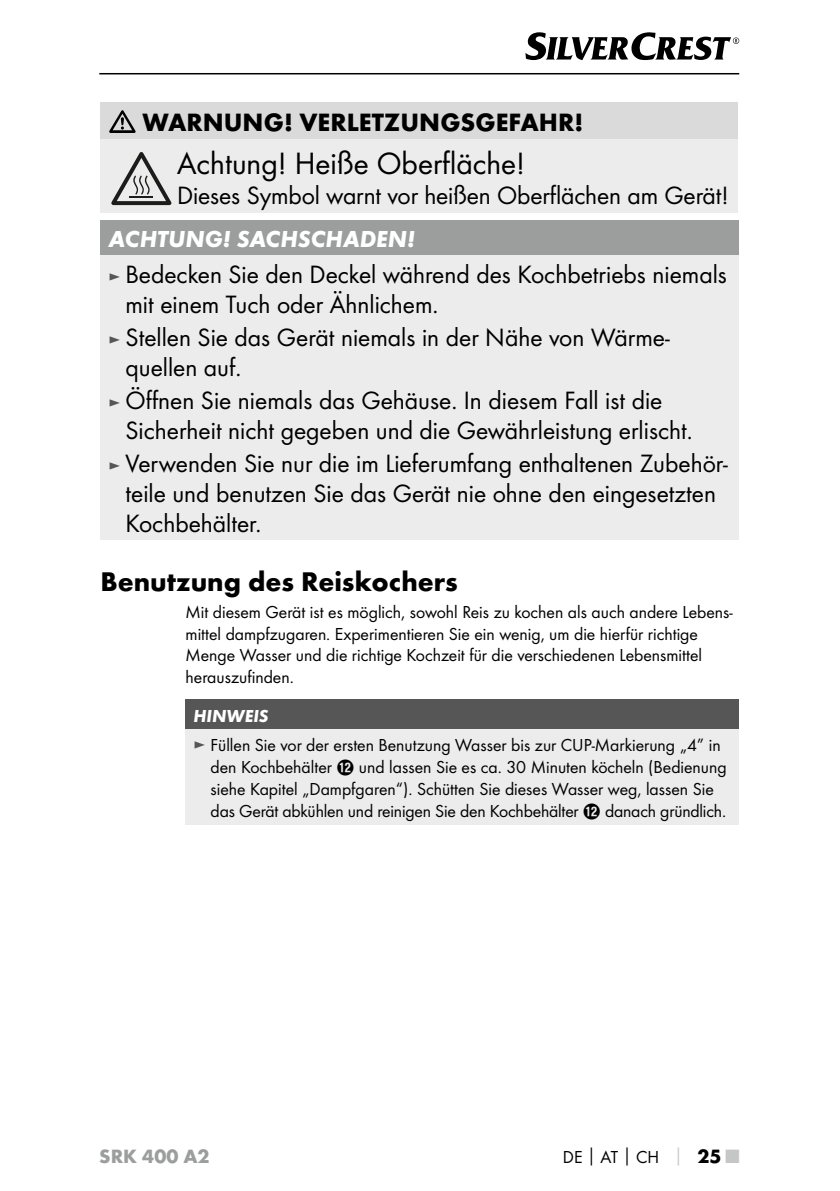
<style>
.page{position:relative;width:840px;height:1191px;background:#fff}
.page>*{position:absolute;margin:0;border:0;box-sizing:border-box;transform-origin:0 0}
.t1{font:32px "Futura Boo";color:#000}
.t2{font:700 28px "Futura";color:#000}
.t3{font:26px/30px "Futura Boo";color:#000}
.t4{font:700 26px "Futura";color:#000}
.t5{font:italic 700 24px "Futura";color:#fff}
.t6{font:700 20px "Futura";color:#9c9d9d}
.t7{font:18px/21.6px "Futura Boo";color:#000}
.t8{font:italic 700 18px "Futura";color:#fff}
.s1{font-size:18px;color:#565656}
.s2{color:#565656}
.s3{font-family:"Hako PI Nummern"}
.s4{font-family:"Futura";font-weight:700}
.s5{font-family:"Futura";font-weight:700;color:#c5c6c6}
.s6{font-family:"Futura";font-weight:700;font-size:20px}
.s7{font-family:"Futura";font-weight:700;font-size:20px;color:#c5c6c6}
</style>
<div class="page">
<hr style="left:99px;top:73px;width:639px;height:1px;background:#000">
<svg style="left:525px;top:32px;width:213px;height:28px"></svg>
<div style="left:100px;top:102px;width:637px;height:37px;background:#dadada"></div>
<div style="left:100px;top:139px;width:637px;height:73px;background:#ececed"></div>
<svg style="left:109px;top:110px;width:26px;height:23px"></svg>
<svg style="left:111px;top:152px;width:60px;height:53px"></svg>
<div style="left:100px;top:220px;width:638px;height:35px;background:#9c9d9d"></div>
<div style="left:100px;top:255px;width:638px;height:284px;background:#ececed"></div>
<div style="left:185px;top:699px;width:553px;height:30px;background:#565656"></div>
<div style="left:185px;top:729px;width:553px;height:95px;background:#ececed"></div>
<h3 class="t4" style="left:142px;top:106px;width:442px">WARNUNG! VERLETZUNGSGEFAHR!</h3>
<h1 class="t1" style="left:177px;top:145px;width:349px">Achtung! Heiße Oberfläche!</h1>
<h3 class="t3" style="left:177px;top:181px;width:552px">Dieses Symbol warnt vor heißen Oberflächen am Gerät!</h3>
<h3 class="t5" style="left:108px;top:224px;width:308px">ACHTUNG! SACHSCHADEN!</h3>
<h3 class="t3" style="left:125px;top:259px;width:602px;text-indent:-17px"><span class="s1">►</span> Bedecken Sie den Deckel während des Kochbetriebs niemals mit einem Tuch oder Ähnlichem.</h3>
<h3 class="t3" style="left:125px;top:322px;width:545px;text-indent:-17px"><span class="s1">►</span> Stellen Sie das Gerät niemals in der Nähe von Wärme&shy;quellen auf.</h3>
<h3 class="t3" style="left:125px;top:385px;width:565px;text-indent:-17px"><span class="s1">►</span> Öffnen Sie niemals das Gehäuse. In diesem Fall ist die<br>Sicherheit nicht gegeben und die Gewährleistung erlischt.</h3>
<h3 class="t3" style="left:125px;top:448px;width:603px;text-indent:-17px"><span class="s1">►</span> Verwenden Sie nur die im Lieferumfang enthaltenen Zubehör&shy;teile und benutzen Sie das Gerät nie ohne den eingesetzten<br>Kochbehälter.</h3>
<h2 class="t2" style="left:100px;top:564px;width:359px">Benutzung des Reiskochers</h2>
<p class="t7" style="left:185px;top:601px;width:548px">Mit diesem Gerät ist es möglich, sowohl Reis zu kochen als auch andere Lebens&shy;mittel dampfzugaren. Experimentieren Sie ein wenig, um die hierfür richtige Menge Wasser und die richtige Kochzeit für die verschiedenen Lebensmittel herauszufinden.</p>
<p class="t8" style="left:193px;top:704px;width:76px">HINWEIS</p>
<p class="t7" style="left:210px;top:734px;width:517px;text-indent:-17px"><span class="s2">►</span> Füllen Sie vor der ersten Benutzung Wasser bis zur CUP-Markierung „4” in den Kochbehälter <span class="s3">w</span> und lassen Sie es ca. 30 Minuten köcheln (Bedienung siehe Kapitel „Dampfgaren“). Schütten Sie dieses Wasser weg, lassen Sie das Gerät abkühlen und reinigen Sie den Kochbehälter <span class="s3">w</span> danach gründlich.</p>
<p class="t6" style="left:99px;top:1143px;width:112px">SRK 400 A2</p>
<p class="t7" style="left:562px;top:1145px;width:178px">DE<span class="s4">│</span>AT<span class="s4">│</span>CH <span class="s5">│</span> <span class="s6">25</span> <span class="s7">■</span></p>
</div>
